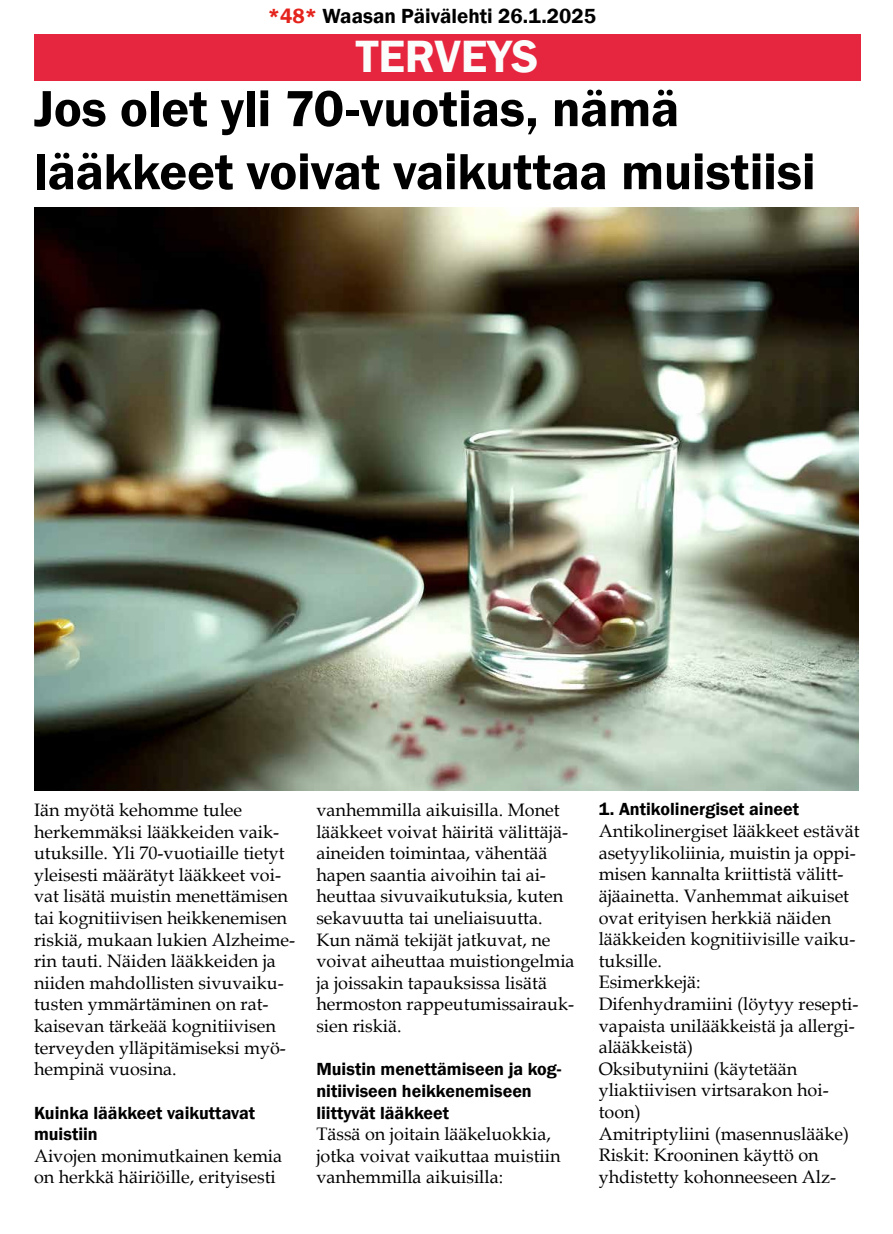
<style>
.page{position:relative;width:893px;height:1234px;background:#fff}
.page>*{position:absolute;margin:0;border:0;box-sizing:border-box;transform-origin:0 0}
.t1{font:600 52.5px/63px "Franklin Gothic";letter-spacing:-.005em;color:#000}
.t2{font:600 46.5px "Franklin Gothic";color:#fbfdfc}
.t3{font:600 21px "Franklin Gothic";color:#000}
.t4{font:18px/21.6px "Book Antiqua";color:#000}
.t5{font:600 18px/21.6px "Franklin Gothic";color:#000}
.s1{color:#e5231d}
</style>
<div class="page">
<div style="left:34px;top:34px;width:826px;height:47px;background:#e6263e"></div>
<img style="left:34px;top:207px;width:825px;height:582px">
<p class="t3" style="left:268px;top:3px;width:330px"><span class="s1">*48*</span> Waasan Päivälehti 26.1.2025</p>
<h2 class="t2" style="left:356px;top:28px;width:184px">TERVEYS</h2>
<h1 class="t1" style="left:34px;top:78px;width:783px">Jos olet yli 70-vuotias, nämä lääkkeet voivat vaikuttaa muistiisi</h1>
<p class="t4" style="left:34px;top:798px;width:262px">Iän myötä kehomme tulee herkemmäksi lääkkeiden vaik&shy;utuksille. Yli 70-vuotiaille tietyt yleisesti määrätyt lääkkeet voi&shy;vat lisätä muistin menettämisen tai kognitiivisen heikkenemisen riskiä, mukaan lukien Alzheime&shy;rin tauti. Näiden lääkkeiden ja niiden mahdollisten sivuvaiku&shy;tusten ymmärtäminen on rat&shy;kaisevan tärkeää kognitiivisen terveyden ylläpitämiseksi myö&shy;hempinä vuosina.</p>
<p class="t5" style="left:34px;top:1101px;width:223px">Kuinka lääkkeet vaikuttavat muistiin</p>
<p class="t4" style="left:34px;top:1144px;width:250px">Aivojen monimutkainen kemia on herkkä häiriöille, erityisesti</p>
<p class="t4" style="left:316px;top:798px;width:260px">vanhemmilla aikuisilla. Monet lääkkeet voivat häiritä välittäjä&shy;aineiden toimintaa, vähentää hapen saantia aivoihin tai ai&shy;heuttaa sivuvaikutuksia, kuten sekavuutta tai uneliaisuutta.<br>Kun nämä tekijät jatkuvat, ne voivat aiheuttaa muistiongelmia ja joissakin tapauksissa lisätä hermoston rappeutumissairauk&shy;sien riskiä.</p>
<p class="t5" style="left:316px;top:1058px;width:247px">Muistin menettämiseen ja kog&shy;nitiiviseen heikkenemiseen liittyvät lääkkeet</p>
<p class="t4" style="left:316px;top:1122px;width:246px">Tässä on joitain lääkeluokkia, jotka voivat vaikuttaa muistiin vanhemmilla aikuisilla:</p>
<p class="t5" style="left:599px;top:798px;width:202px">1. Antikolinergiset aineet</p>
<p class="t4" style="left:599px;top:819px;width:262px">Antikolinergiset lääkkeet estävät asetyylikoliinia, muistin ja oppi&shy;misen kannalta kriittistä välitt&shy;äjäainetta. Vanhemmat aikuiset ovat erityisen herkkiä näiden lääkkeiden kognitiivisille vaiku&shy;tuksille.<br>Esimerkkejä:<br>Difenhydramiini (löytyy resepti&shy;vapaista unilääkkeistä ja allergi&shy;alääkkeistä)<br>Oksibutyniini (käytetään yliaktiivisen virtsarakon hoi&shy;toon)<br>Amitriptyliini (masennuslääke)<br>Riskit: Krooninen käyttö on yhdistetty kohonneeseen Alz-</p>
</div>
